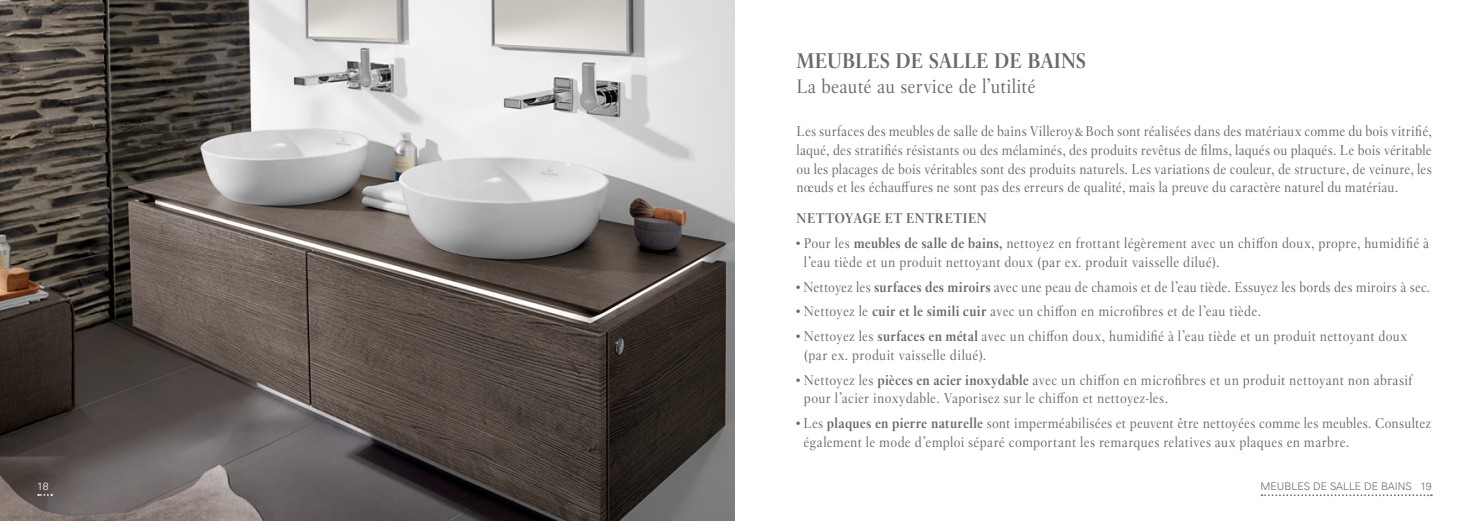
<style>
.page{position:relative;width:1469px;height:521px;background:#fff}
.page>*{position:absolute;margin:0;border:0;box-sizing:border-box;transform-origin:0 0}
.t1{font:700 21px "Villeroy Boch";color:#67696b}
.t2{font:19.25px "Villeroy Boch";letter-spacing:.01em;color:#67696b}
.t3{font:14px/18.6px "Villeroy Boch";letter-spacing:.015em;color:#67696b}
.t4{font:700 14px "Villeroy Boch";letter-spacing:.035em;color:#67696b}
.t5{font:300 10.5px "Univers LT";color:#67696b}
.t6{font:300 10.5px "Univers LT";color:#fff}
.s1{font-weight:700}
</style>
<div class="page">
<img style="left:0;top:0;width:734px;height:521px">
<svg style="left:1261px;top:494px;width:170px;height:2px"></svg>
<svg style="left:38px;top:494px;width:14px;height:2px"></svg>
<h1 class="t1" style="left:796px;top:48px;width:291px">MEUBLES DE SALLE DE BAINS</h1>
<h2 class="t2" style="left:796px;top:74px;width:240px">La beauté au service de l’utilité</h2>
<p class="t3" style="left:796px;top:122px;width:637px;text-align:justify">Les surfaces des meubles de salle de bains Villeroy&amp;Boch sont réalisées dans des matériaux comme du bois vitrifié, laqué, des stratifiés résistants ou des mélaminés, des produits revêtus de films, laqués ou plaqués. Le bois véritable ou les placages de bois véritables sont des produits naturels. Les variations de couleur, de structure, de veinure, les nœuds et les échauffures ne sont pas des erreurs de qualité, mais la preuve du caractère naturel du matériau.</p>
<p class="t4" style="left:796px;top:210px;width:192px">NETTOYAGE ET ENTRETIEN</p>
<p class="t3" style="left:804px;top:234px;width:627px;text-indent:-7px">• Pour les <span class="s1">meubles de salle de bains,</span> nettoyez en frottant légèrement avec un chiffon doux, propre, humidifié à l’eau tiède et un produit nettoyant doux (par ex. produit vaisselle dilué).</p>
<p class="t3" style="left:796px;top:277px;width:635px">• Nettoyez les <span class="s1">surfaces des miroirs</span> avec une peau de chamois et de l’eau tiède. Essuyez les bords des miroirs à sec.</p>
<p class="t3" style="left:796px;top:302px;width:466px">• Nettoyez le <span class="s1">cuir et le simili cuir</span> avec un chiffon en microfibres et de l’eau tiède.</p>
<p class="t3" style="left:804px;top:327px;width:605px;text-indent:-7px">• Nettoyez les <span class="s1">surfaces en métal</span> avec un chiffon doux, humidifié à l’eau tiède et un produit nettoyant doux (par ex. produit vaisselle dilué).</p>
<p class="t3" style="left:804px;top:370px;width:610px;text-indent:-7px">• Nettoyez les <span class="s1">pièces en acier inoxydable</span> avec un chiffon en microfibres et un produit nettoyant non abrasif pour l’acier inoxydable. Vaporisez sur le chiffon et nettoyez-les.</p>
<p class="t3" style="left:803px;top:414px;width:629px;text-indent:-7px">• Les <span class="s1">plaques en pierre naturelle</span> sont imperméabilisées et peuvent être nettoyées comme les meubles. Consultez également le mode d’emploi séparé comportant les remarques relatives aux plaques en marbre.</p>
<p class="t6" style="left:37px;top:480px;width:13px">18</p>
<p class="t5" style="left:1260px;top:480px;width:173px">MEU BLES DE SALLE DE BAINS 19</p>
</div>
